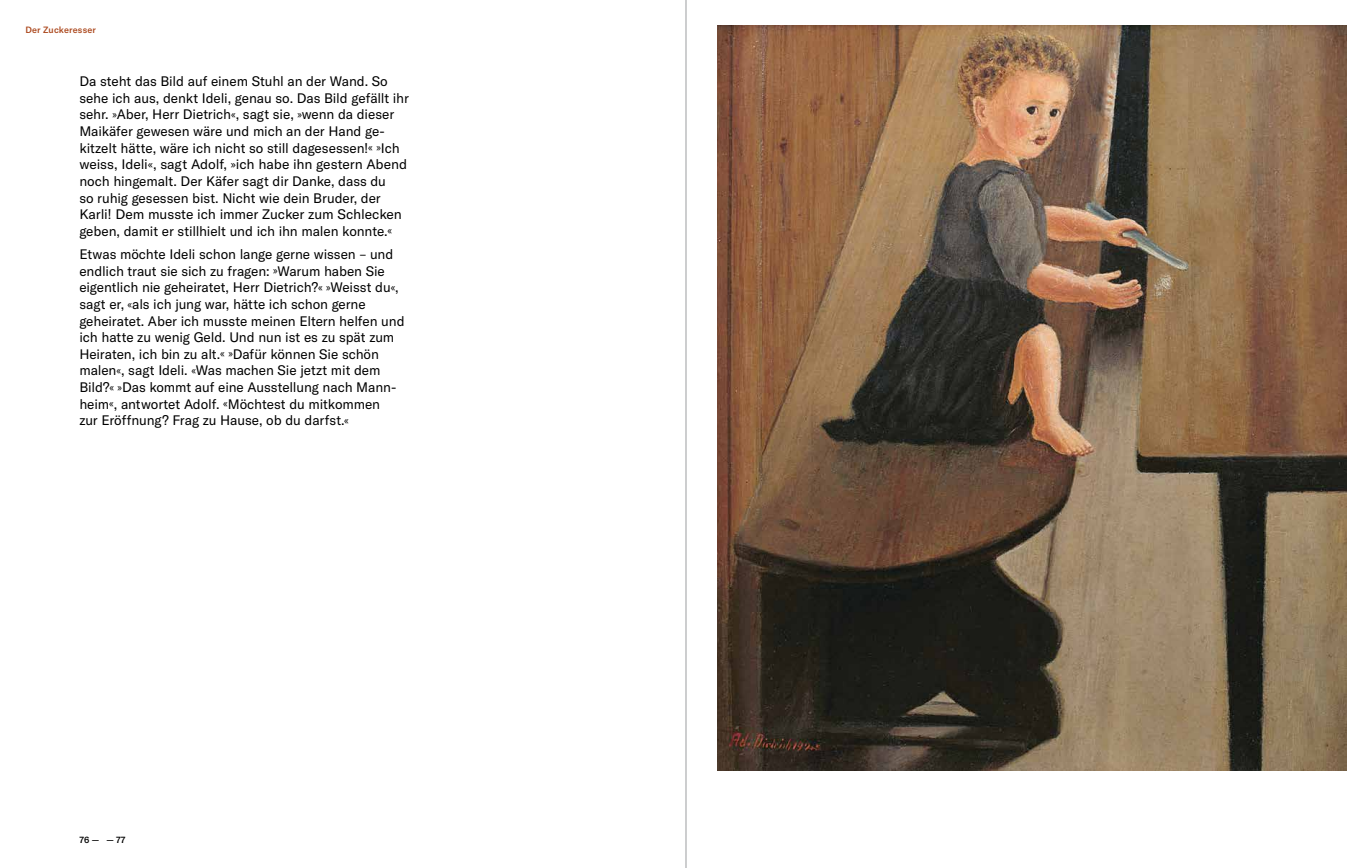
<style>
.page{position:relative;width:1372px;height:868px;background:#fff}
.page>*{position:absolute;margin:0;border:0;box-sizing:border-box;transform-origin:0 0}
.t1{font:13.6px/16.6px "GT America";letter-spacing:-.01em;color:#000}
.t2{font:500 9px "GT America";letter-spacing:.015em;color:#ab471c}
.t3{font:500 9px "GT America";color:#000}
.s1{font-size:10px}
</style>
<div class="page">
<img style="left:717px;top:26px;width:629px;height:744px">
<hr style="left:686px;top:0;width:1px;height:867px;background:#9c9d9f">
<p class="t2" style="left:26px;top:26px;width:72px">Der Zuckeresser</p>
<p class="t1" style="left:79px;top:73px;width:331px">Da steht das Bild auf einem Stuhl an der Wand. So sehe ich aus, denkt Ideli, genau so. Das Bild gefällt ihr sehr. <span class="s1">»</span>Aber, Herr Dietrich<span class="s1">«</span>, sagt sie, <span class="s1">»</span>wenn da dieser Maikäfer gewesen wäre und mich an der Hand ge&shy;kitzelt hätte, wäre ich nicht so still dagesessen!<span class="s1">« »</span>Ich weiss, Ideli<span class="s1">«</span>, sagt Adolf, <span class="s1">»</span>ich habe ihn gestern Abend noch hingemalt. Der Käfer sagt dir Danke, dass du<br>so ruhig gesessen bist. Nicht wie dein Bruder, der Karli! Dem musste ich immer Zucker zum Schlecken geben, damit er stillhielt und ich ihn malen konnte.<span class="s1">«</span></p>
<p class="t1" style="left:79px;top:246px;width:327px">Etwas möchte Ideli schon lange gerne wissen – und endlich traut sie sich zu fragen: <span class="s1">»</span>Warum haben Sie eigentlich nie geheiratet, Herr Dietrich?<span class="s1">« »</span>Weisst du<span class="s1">«</span>, sagt er, <span class="s1">«</span>als ich jung war, hätte ich schon gerne geheiratet. Aber ich musste meinen Eltern helfen und ich hatte zu wenig Geld. Und nun ist es zu spät zum Heiraten, ich bin zu alt.<span class="s1">« »</span>Dafür können Sie schön malen<span class="s1">«</span>, sagt Ideli. <span class="s1">«</span>Was machen Sie jetzt mit dem Bild?<span class="s1">« »</span>Das kommt auf eine Ausstellung nach Mann&shy;heim<span class="s1">«</span>, antwortet Adolf. <span class="s1">«</span>Möchtest du mitkommen<br>zur Eröffnung? Frag zu Hause, ob du darfst.<span class="s1">«</span></p>
<p class="t3" style="left:79px;top:835px;width:48px">76 — — 77</p>
</div>
